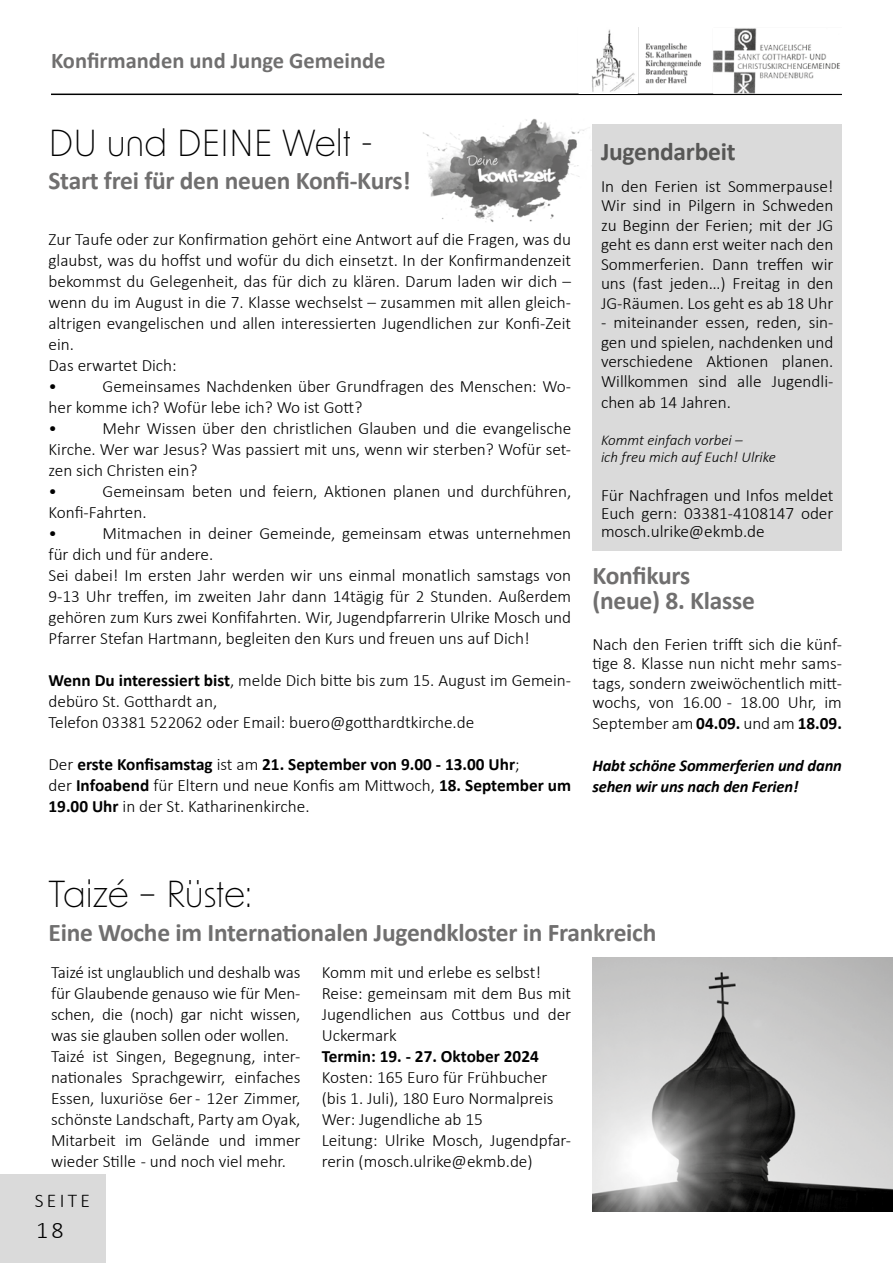
<style>
.page{position:relative;width:893px;height:1263px;background:#fff}
.page>*{position:absolute;margin:0;border:0;box-sizing:border-box;transform-origin:0 0}
.t1{font:300 36px "New Order";color:#000}
.t2{font:700 25.5px/25.5px "Calibri";letter-spacing:-.01em;color:#706f6f}
.t3{font:700 25.5px "Calibri";letter-spacing:-.01em;color:#575756}
.t4{font:300 24px "Calibri";color:#000}
.t5{font:700 22.5px "Calibri";color:#706f6f}
.t6{font:300 19.5px "Calibri";letter-spacing:.17em;color:#000}
.t7{font:300 17.25px/21px "Calibri";color:#000}
.t8{font:700 17.25px/21px "Calibri";color:#000}
.t9{font:italic 700 16.5px/21px "Calibri";letter-spacing:-.01em;color:#000}
.t10{font:italic 300 15px/16.5px "Calibri";color:#000}
.s1{font-weight:700}
.s2{font-weight:300}
</style>
<div class="page">
<img style="left:592px;top:957px;width:301px;height:254px">
<div style="left:0;top:1174px;width:106px;height:89px;background:#dadada"></div>
<img style="left:423px;top:118px;width:161px;height:104px">
<div style="left:592px;top:124px;width:250px;height:427px;background:#dadada"></div>
<hr style="left:51px;top:94px;width:791px;height:1px;background:#000">
<img style="left:592px;top:27px;width:248px;height:66px">
<h3 class="t5" style="left:51px;top:45px;width:336px">Konfirmanden und Junge Gemeinde</h3>
<h1 class="t1" style="left:49px;top:120px;width:326px">DU und DEINE Welt -</h1>
<h2 class="t2" style="left:49px;top:168px;width:364px">Start frei für den neuen Konfi-Kurs!</h2>
<p class="t7" style="left:49px;top:228px;width:524px">Zur Taufe oder zur Konfirmation gehört eine Antwort auf die Fragen, was du glaubst, was du hoffst und wofür du dich einsetzt. In der Konfirmandenzeit bekommst du Gelegenheit, das für dich zu klären. Darum laden wir dich – wenn du im August in die 7. Klasse wechselst – zusammen mit allen gleich&shy;altrigen evangelischen und allen interessierten Jugendlichen zur Konfi-Zeit ein.<br>Das erwartet Dich:<br>•</p>
<p class="t7" style="left:49px;top:375px;width:524px;text-indent:54px">Gemeinsames Nachdenken über Grundfragen des Menschen: Wo&shy;her komme ich? Wofür lebe ich? Wo ist Gott?<br>•</p>
<p class="t7" style="left:49px;top:417px;width:524px;text-indent:54px">Mehr Wissen über den christlichen Glauben und die evangelische Kirche. Wer war Jesus? Was passiert mit uns, wenn wir sterben? Wofür set&shy;zen sich Christen ein?<br>•</p>
<p class="t7" style="left:49px;top:480px;width:524px;text-indent:54px">Gemeinsam beten und feiern, Aktionen planen und durchführen,<br>Konfi-Fahrten.<br>•</p>
<p class="t7" style="left:49px;top:522px;width:524px;text-indent:54px">Mitmachen in deiner Gemeinde, gemeinsam etwas unternehmen für dich und für andere.<br>Sei dabei! Im ersten Jahr werden wir uns einmal monatlich samstags von 9-13 Uhr treffen, im zweiten Jahr dann 14tägig für 2 Stunden. Außerdem gehören zum Kurs zwei Konfifahrten. Wir, Jugendpfarrerin Ulrike Mosch und Pfarrer Stefan Hartmann, begleiten den Kurs und freuen uns auf Dich!</p>
<p class="t7" style="left:49px;top:669px;width:524px"><span class="s1">Wenn Du interessiert bist</span>, melde Dich bitte bis zum 15. August im Gemein&shy;debüro St. Gotthardt an,<br>Telefon 03381 522062 oder Email: buero@gotthardtkirche.de</p>
<p class="t8" style="left:49px;top:753px;width:524px"><span class="s2">Der</span> erste Konfisamstag <span class="s2">ist am</span> 21. September von 9.00 - 13.00 Uhr<span class="s2">;<br>der</span> Infoabend <span class="s2">für Eltern und neue Konfis am Mittwoch,</span> 18. September um<br>19.00 Uhr <span class="s2">in der St. Katharinenkirche.</span></p>
<h2 class="t3" style="left:601px;top:134px;width:136px">Jugendarbeit</h2>
<p class="t7" style="left:601px;top:176px;width:234px;line-height:19.5px;text-align:justify">In den Ferien ist Sommerpause!<br>Wir sind in Pilgern in Schweden zu Beginn der Ferien; mit der JG geht es dann erst weiter nach den Sommerferien. Dann treffen wir uns (fast jeden…) Freitag in den JG-Räumen. Los geht es ab 18 Uhr</p>
<p class="t7" style="left:601px;top:312px;width:234px;line-height:19.8px;text-align:justify">- miteinander essen, reden, sin&shy;gen und spielen, nachdenken und verschiedene Aktionen planen.<br>Willkommen sind alle Jugendli&shy;chen ab 14 Jahren.</p>
<p class="t10" style="left:601px;top:432px;width:176px">Kommt einfach vorbei –<br>ich freu mich auf Euch! Ulrike</p>
<p class="t7" style="left:601px;top:486px;width:234px;line-height:18px;text-align:justify">Für Nachfragen und Infos meldet Euch gern: 03381-4108147 oder mosch.ulrike@ekmb.de</p>
<h2 class="t2" style="left:592px;top:562px;width:164px">Konfikurs (neue) 8. Klasse</h2>
<p class="t7" style="left:592px;top:634px;width:251px;line-height:19.8px;text-align:justify">Nach den Ferien trifft sich die künf&shy;tige 8. Klasse nun nicht mehr sams&shy;tags, sondern zweiwöchentlich mitt&shy;wochs, von 16.00 - 18.00 Uhr, im September am <span class="s1">04.09.</span> und am <span class="s1">18.09.</span></p>
<p class="t9" style="left:592px;top:755px;width:251px">Habt schöne Sommerferien und dann sehen wir uns nach den Ferien!</p>
<h1 class="t1" style="left:49px;top:870px;width:205px">Taizé – Rüste:</h1>
<h2 class="t2" style="left:49px;top:920px;width:609px">Eine Woche im Internationalen Jugendkloster in Frankreich</h2>
<p class="t7" style="left:51px;top:961px;width:251px">Taizé ist unglaublich und deshalb was für Glaubende genauso wie für Men&shy;schen, die (noch) gar nicht wissen, was sie glauben sollen oder wollen.<br>Taizé ist Singen, Begegnung, inter&shy;nationales Sprachgewirr, einfaches Essen, luxuriöse 6er - 12er Zimmer, schönste Landschaft, Party am Oyak, Mitarbeit im Gelände und immer wieder Stille - und noch viel mehr.</p>
<p class="t6" style="left:35px;top:1189px;width:57px">SEITE</p>
<h3 class="t4" style="left:36px;top:1215px;width:29px">18</h3>
<p class="t7" style="left:322px;top:961px;width:251px">Komm mit und erlebe es selbst!<br>Reise: gemeinsam mit dem Bus mit<br>Jugendlichen aus Cottbus und der<br>Uckermark</p>
<p class="t8" style="left:322px;top:1045px;width:219px">Termin: 19. - 27. Oktober 2024</p>
<p class="t7" style="left:322px;top:1066px;width:251px">Kosten: 165 Euro für Frühbucher (bis 1. Juli), 180 Euro Normalpreis<br>Wer: Jugendliche ab 15<br>Leitung: Ulrike Mosch, Jugendpfar&shy;rerin (mosch.ulrike@ekmb.de)</p>
</div>
